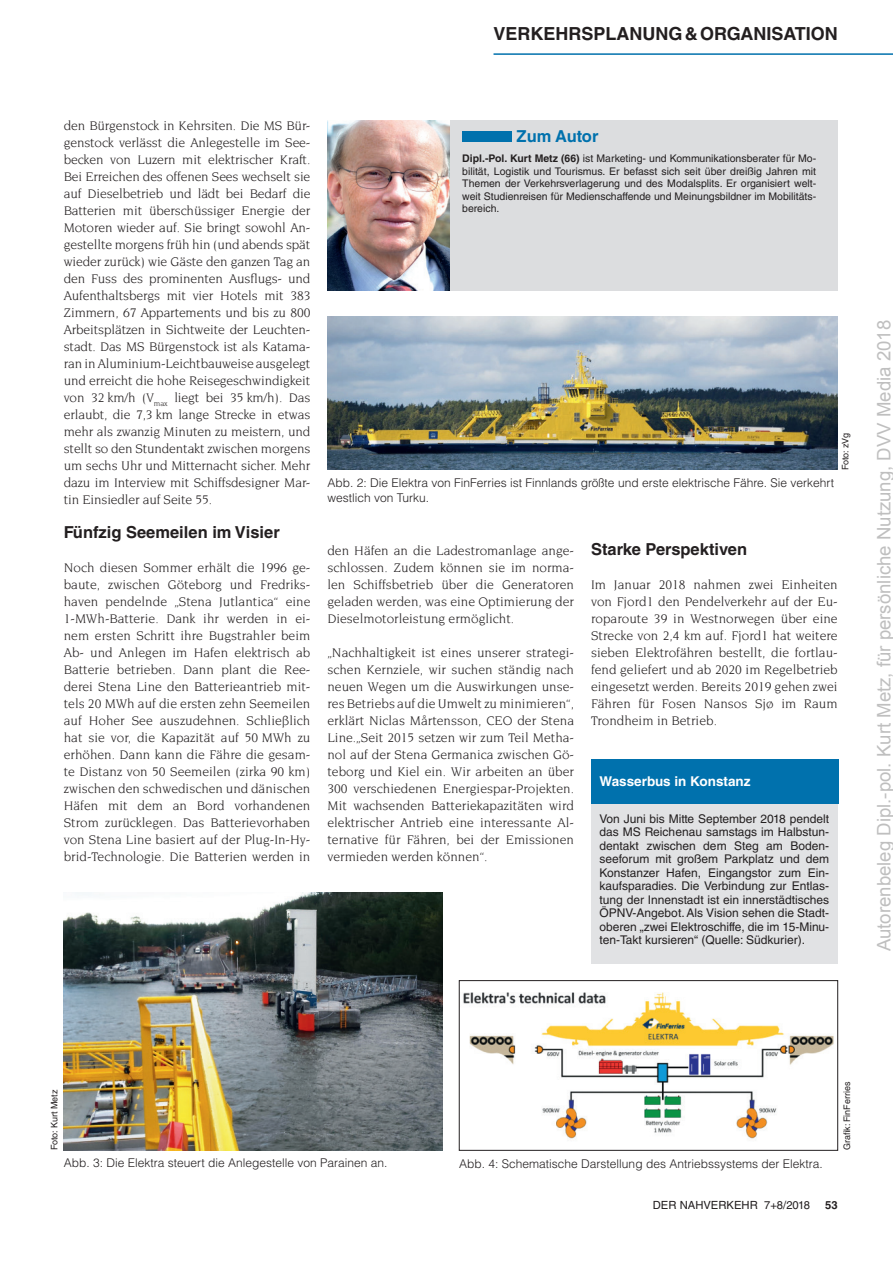
<style>
.page{position:relative;width:893px;height:1263px;background:#fff}
.page>*{position:absolute;margin:0;border:0;box-sizing:border-box;transform-origin:0 0}
.t1{font:18.6px "Arial";color:#bfbfbf}
.t2{font:700 18px "Helvetica LT Std";color:#231f20}
.t3{font:700 16.5px "Helvetica LT Std";color:#231f20}
.t4{font:700 16.5px "Helvetica LT Std";color:#0071ad}
.t5{font:13.5px/17px "Novarese Std";color:#231f20;text-align:justify}
.t6{font:700 13.5px "Helvetica LT Std";color:#fff}
.t7{font:12px/13.5px "Helvetica LT Std";color:#231f20;text-align:justify}
.t8{font:300 12px/15px "Helvetica LT Std";color:#231f20}
.t9{font:11.25px "Helvetica LT Std";color:#231f20}
.t10{font:700 11.25px "Helvetica LT Std";color:#231f20}
.t11{font:10.5px/12.6px "Helvetica LT Std";color:#231f20;text-align:justify}
.t12{font:9px "Helvetica LT Std";color:#231f20}
.s1{font-weight:700}
</style>
<div class="page">
<hr style="left:493px;top:53px;width:400px;height:2px;background:#0071ad">
<div style="left:327px;top:120px;width:511px;height:170px;background:#dcdddf"></div>
<div style="left:462px;top:131px;width:50px;height:10px;background:#0071ad"></div>
<img style="left:327px;top:120px;width:122px;height:170px">
<img style="left:327px;top:317px;width:511px;height:153px">
<img style="left:64px;top:893px;width:378px;height:257px">
<img style="left:463px;top:992px;width:371px;height:147px">
<div style="left:459px;top:980px;width:379px;height:171px;border:1px solid #231f20"></div>
<div style="left:591px;top:776px;width:247px;height:187px;background:#e1e2e4"></div>
<div style="left:591px;top:759px;width:247px;height:45px;background:#0071ad"></div>
<h2 class="t2" style="left:493px;top:22px;width:346px">VERKEHRSPLANUNG&amp;ORGANISATION</h2>
<p class="t5" style="left:64px;top:117px;width:248px">den Bürgenstock in Kehrsiten. Die MS Bür&shy;genstock verlässt die Anlegestelle im See&shy;becken von Luzern mit elektrischer Kraft.<br>Bei Erreichen des offenen Sees wechselt sie auf Dieselbetrieb und lädt bei Bedarf die Batterien mit überschüssiger Energie der Motoren wieder auf. Sie bringt sowohl An&shy;gestellte morgens früh hin (und abends spät wieder zurück) wie Gäste den ganzen Tag an den Fuss des prominenten Ausflugs- und Aufenthaltsbergs mit vier Hotels mit 383<br>Zimmern, 67 Appartements und bis zu 800<br>Arbeitsplätzen in Sichtweite der Leuchten&shy;stadt. Das MS Bürgenstock ist als Katama&shy;ran in Aluminium-Leichtbauweise ausgelegt und erreicht die hohe Reisegeschwindigkeit von 32 km/h (V<sub>max</sub> liegt bei 35 km/h). Das erlaubt, die 7,3 km lange Strecke in etwas mehr als zwanzig Minuten zu meistern, und stellt so den Stundentakt zwischen morgens um sechs Uhr und Mitternacht sicher. Mehr dazu im Interview mit Schiffsdesigner Mar&shy;tin Einsiedler auf Seite 55.</p>
<p class="t3" style="left:64px;top:522px;width:218px">Fünfzig Seemeilen im Visier</p>
<p class="t5" style="left:64px;top:559px;width:248px">Noch diesen Sommer erhält die 1996 ge&shy;baute, zwischen Göteborg und Fredriks&shy;haven pendelnde „Stena Jutlantica“ eine 1-MWh-Batterie. Dank ihr werden in ei&shy;nem ersten Schritt ihre Bugstrahler beim Ab- und Anlegen im Hafen elektrisch ab Batterie betrieben. Dann plant die Ree&shy;derei Stena Line den Batterieantrieb mit&shy;tels 20 MWh auf die ersten zehn Seemeilen auf Hoher See auszudehnen. Schließlich hat sie vor, die Kapazität auf 50 MWh zu erhöhen. Dann kann die Fähre die gesam&shy;te Distanz von 50 Seemeilen (zirka 90 km) zwischen den schwedischen und dänischen Häfen mit dem an Bord vorhandenen Strom zurücklegen. Das Batterievorhaben von Stena Line basiert auf der Plug-In-Hy&shy;brid-Technologie. Die Batterien werden in</p>
<p class="t4" style="left:517px;top:126px;width:83px">Zum Autor</p>
<p class="t11" style="left:462px;top:152px;width:355px"><span class="s1">Dipl.-Pol. Kurt Metz (66)</span> ist Marketing- und Kommunikationsberater für Mo&shy;bilität, Logistik und Tourismus. Er befasst sich seit über dreißig Jahren mit Themen der Verkehrsverlagerung und des Modalsplits. Er organisiert welt&shy;weit Studienreisen für Medienschaffende und Meinungsbildner im Mobilitäts&shy;bereich.</p>
<p class="t8" style="left:327px;top:475px;width:508px">Abb. 2: Die Elektra von FinFerries ist Finnlands größte und erste elektrische Fähre. Sie verkehrt westlich von Turku.</p>
<p class="t12" style="left:840px;top:470px;width:39px;rotate:-90deg">Foto: zVg</p>
<p class="t5" style="left:327px;top:542px;width:248px">den Häfen an die Ladestromanlage ange&shy;schlossen. Zudem können sie im norma&shy;len Schiffsbetrieb über die Generatoren geladen werden, was eine Optimierung der Dieselmotorleistung ermöglicht.</p>
<p class="t5" style="left:327px;top:644px;width:248px">„Nachhaltigkeit ist eines unserer strategi&shy;schen Kernziele, wir suchen ständig nach neuen Wegen um die Auswirkungen unse&shy;res Betriebs auf die Umwelt zu minimieren“, erklärt Niclas Mårtensson, CEO der Stena Line.„Seit 2015 setzen wir zum Teil Metha&shy;nol auf der Stena Germanica zwischen Gö&shy;teborg und Kiel ein. Wir arbeiten an über 300 verschiedenen Energiespar-Projekten.<br>Mit wachsenden Batteriekapazitäten wird elektrischer Antrieb eine interessante Al&shy;ternative für Fähren, bei der Emissionen vermieden werden können“.</p>
<p class="t3" style="left:591px;top:539px;width:158px">Starke Perspektiven</p>
<p class="t5" style="left:591px;top:576px;width:248px">Im Januar 2018 nahmen zwei Einheiten von Fjord1 den Pendelverkehr auf der Eu&shy;roparoute 39 in Westnorwegen über eine Strecke von 2,4 km auf. Fjord1 hat weitere sieben Elektrofähren bestellt, die fortlau&shy;fend geliefert und ab 2020 im Regelbetrieb eingesetzt werden. Bereits 2019 gehen zwei Fähren für Fosen Nansos Sjø im Raum Trondheim in Betrieb.</p>
<p class="t6" style="left:600px;top:773px;width:152px">Wasserbus in Konstanz</p>
<p class="t7" style="left:600px;top:812px;width:231px">Von Juni bis Mitte September 2018 pendelt das MS Reichenau samstags im Halbstun&shy;dentakt zwischen dem Steg am Boden&shy;seeforum mit großem Parkplatz und dem Konstanzer Hafen, Eingangstor zum Ein&shy;kaufsparadies. Die Verbindung zur Entlas&shy;tung der Innenstadt ist ein innerstädtisches ÖPNV-Angebot. Als Vision sehen die Stadt&shy;oberen „zwei Elektroschiffe, die im 15-Minu&shy;ten-Takt kursieren“ (Quelle: Südkurier).</p>
<h1 class="t1" style="left:872px;top:951px;width:633px;rotate:-90deg">Autorenbeleg Dipl.-pol. Kurt Metz, für persönliche Nutzung, DVV Media 2018</h1>
<p class="t12" style="left:49px;top:1150px;width:62px;rotate:-90deg">Foto: Kurt Metz</p>
<p class="t12" style="left:842px;top:1150px;width:70px;rotate:-90deg">Grafik: FinFerries</p>
<p class="t8" style="left:64px;top:1155px;width:325px">Abb. 3: Die Elektra steuert die Anlegestelle von Parainen an.</p>
<p class="t8" style="left:459px;top:1156px;width:365px">Abb. 4: Schematische Darstellung des Antriebssystems der Elektra.</p>
<p class="t9" style="left:653px;top:1199px;width:159px">DER NAHVERKEHR 7+8/2018</p>
<p class="t10" style="left:825px;top:1198px;width:14px">53</p>
</div>
